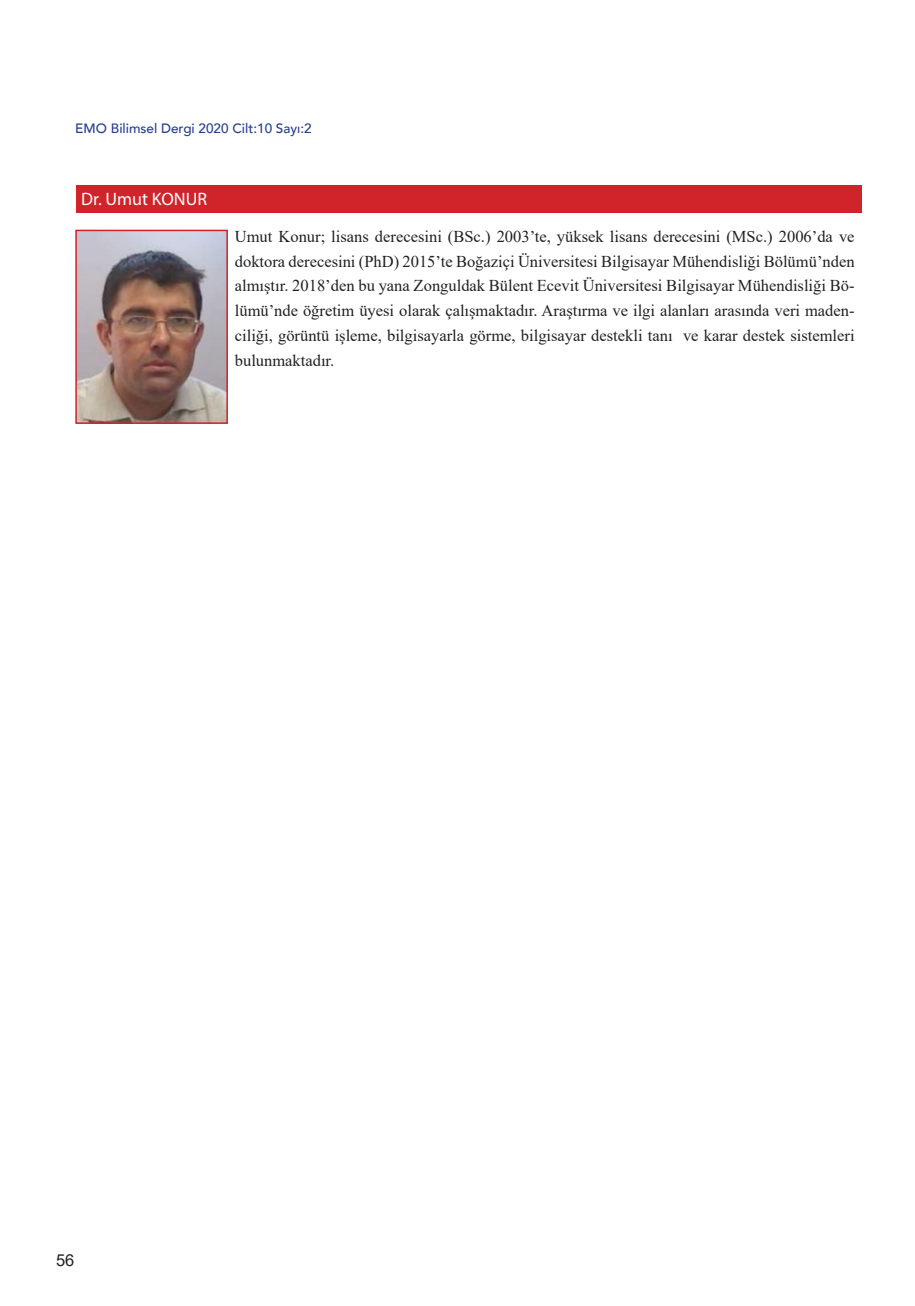
<style>
.page{position:relative;width:915px;height:1306px;background:#fff}
.page>*{position:absolute;margin:0;border:0;box-sizing:border-box;transform-origin:0 0}
.t1{font:18px "Myriad Pro";color:#fff}
.t2{font:16.5px/24.8px "Times New Roman";color:#212121;text-align:justify}
.t3{font:16.5px "Arial";color:#231f20}
.t4{font:500 13.5px "Avenir";color:#253f8e}
</style>
<div class="page">
<div style="left:76px;top:185px;width:785px;height:28px;background:#d1232a"></div>
<img style="left:78px;top:233px;width:147px;height:188px">
<div style="left:75px;top:230px;width:153px;height:194px;border:2px solid #d1232a"></div>
<p class="t4" style="left:75px;top:116px;width:238px">EMO Bilimsel Dergi 2020 Cilt:10 Sayı:2</p>
<p class="t1" style="left:81px;top:188px;width:127px">Dr. Umut KONUR</p>
<p class="t2" style="left:235px;top:223px;width:621px">Umut Konur; lisans derecesini (BSc.) 2003’te, yüksek lisans derecesini (MSc.) 2006’da ve doktora derecesini (PhD) 2015’te Boğaziçi Üniversitesi Bilgisayar Mühendisliği Bölümü’nden almıştır. 2018’den bu yana Zonguldak Bülent Ecevit Üniversitesi Bilgisayar Mühendisliği Bö&shy;lümü’nde öğretim üyesi olarak çalışmaktadır. Araştırma ve ilgi alanları arasında veri maden&shy;ciliği, görüntü işleme, bilgisayarla görme, bilgisayar destekli tanı ve karar destek sistemleri bulunmaktadır.</p>
<p class="t3" style="left:56px;top:1248px;width:20px">56</p>
</div>
